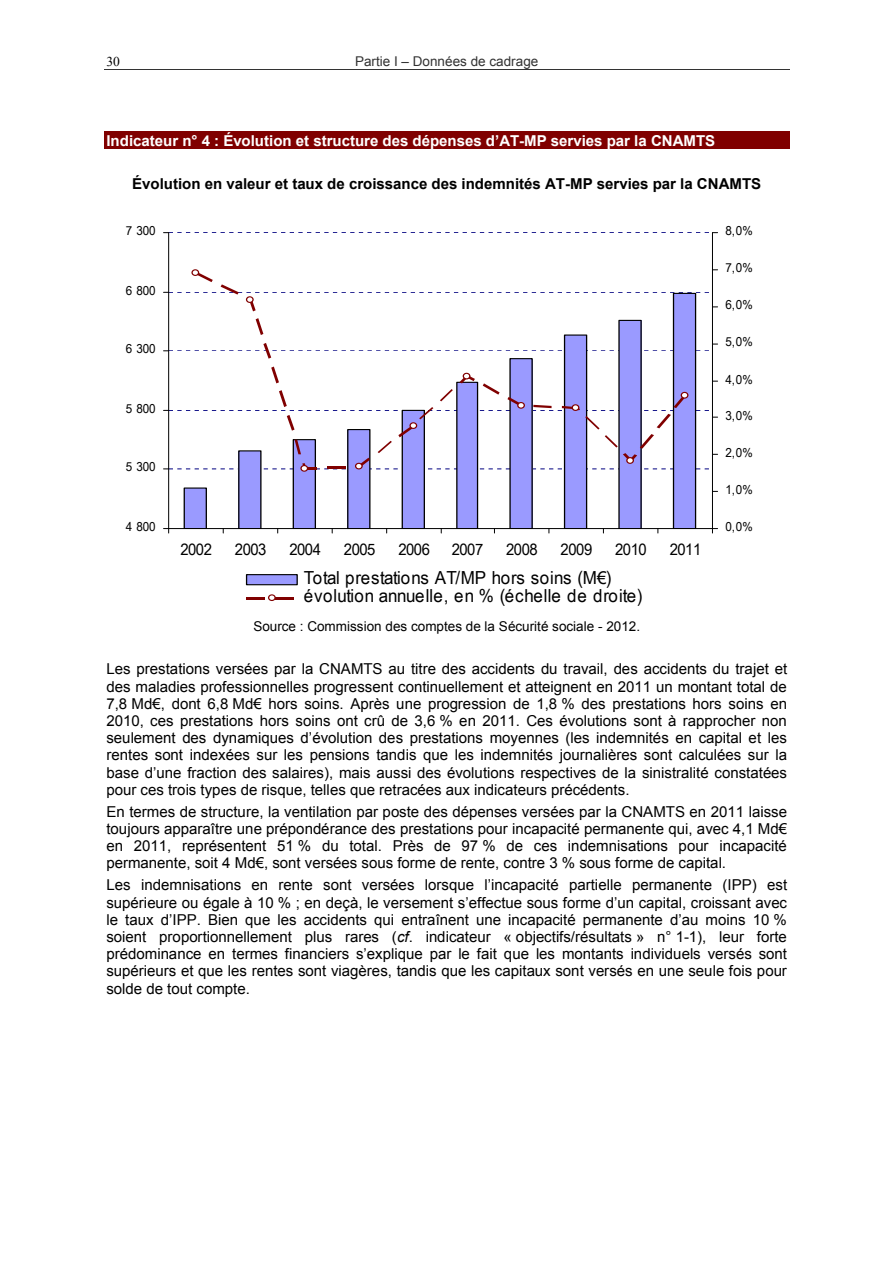
<style>
.page{position:relative;width:893px;height:1263px;background:#fff}
.page>*{position:absolute;margin:0;border:0;box-sizing:border-box;transform-origin:0 0}
.t1{font:18px/18px "Arial Narrow";letter-spacing:.005em;color:#000;scale:1.15 1}
.t2{font:15.75px "Arial Narrow";letter-spacing:-.025em;color:#000;scale:1.15 1}
.t3{font:15px/17.2px "Arial";color:#000;text-align:justify}
.t4{font:700 15px "Arial";color:#000}
.t5{font:700 15px "Arial";color:#fff}
.t6{font:13.5px "Arial";color:#000}
.t7{font:13.5px "Arial";color:#333}
.t8{font:13.5px "Times New Roman";color:#000}
.t9{font:12.3px "Arial Narrow";color:#000;scale:1.15 1}
.s1{font-style:italic}
</style>
<div class="page">
<hr style="left:104px;top:69px;width:685px;height:1px;background:#333">
<div style="left:104px;top:132px;width:685px;height:17px;background:#800000"></div>
<svg style="left:163px;top:232px;width:554px;height:301px"></svg>
<svg style="left:191px;top:269px;width:8px;height:7px"></svg>
<div style="left:246px;top:296px;width:8px;height:7px;background:#fff;border:1px solid #800000;border-radius:50%"></div>
<div style="left:300px;top:465px;width:8px;height:7px;background:#fff;border:1px solid #800000;border-radius:50%"></div>
<svg style="left:355px;top:463px;width:8px;height:7px"></svg>
<svg style="left:409px;top:422px;width:8px;height:7px"></svg>
<svg style="left:462px;top:373px;width:8px;height:7px"></svg>
<div style="left:517px;top:402px;width:8px;height:7px;background:#fff;border:1px solid #800000;border-radius:50%"></div>
<svg style="left:571px;top:404px;width:8px;height:7px"></svg>
<div style="left:626px;top:457px;width:8px;height:7px;background:#fff;border:1px solid #800000;border-radius:50%"></div>
<svg style="left:680px;top:392px;width:8px;height:7px"></svg>
<div style="left:246px;top:574px;width:52px;height:11px;background:#9a9aff;border:1px solid #000"></div>
<svg style="left:246px;top:597px;width:19px;height:2px"></svg>
<svg style="left:276px;top:597px;width:17px;height:2px"></svg>
<div style="left:268px;top:594px;width:8px;height:7px;background:#fff;border:1px solid #800000;border-radius:50%"></div>
<p class="t8" style="left:106px;top:53px;width:15px">30</p>
<p class="t7" style="left:355px;top:53px;width:185px">Partie I – Données de cadrage</p>
<p class="t5" style="left:106px;top:132px;width:610px">Indicateur n° 4 : Évolution et structure des dépenses d’AT-MP servies par la CNAMTS</p>
<p class="t4" style="left:132px;top:175px;width:630px">Évolution en valeur et taux de croissance des indemnités AT-MP servies par la CNAMTS</p>
<p class="t9" style="left:126px;top:224px;width:28px">7 300</p>
<p class="t9" style="left:126px;top:283px;width:28px">6 800</p>
<p class="t9" style="left:126px;top:342px;width:28px">6 300</p>
<p class="t9" style="left:126px;top:401px;width:28px">5 800</p>
<p class="t9" style="left:126px;top:460px;width:28px">5 300</p>
<p class="t9" style="left:126px;top:519px;width:28px">4 800</p>
<p class="t2" style="left:180px;top:541px;width:29px">2002</p>
<p class="t2" style="left:235px;top:541px;width:29px">2003</p>
<p class="t2" style="left:289px;top:541px;width:29px">2004</p>
<p class="t2" style="left:344px;top:541px;width:29px">2005</p>
<p class="t2" style="left:398px;top:541px;width:29px">2006</p>
<p class="t2" style="left:451px;top:541px;width:29px">2007</p>
<p class="t2" style="left:506px;top:541px;width:29px">2008</p>
<p class="t2" style="left:560px;top:541px;width:29px">2009</p>
<p class="t2" style="left:615px;top:541px;width:29px">2010</p>
<p class="t2" style="left:669px;top:541px;width:29px">2011</p>
<p class="t9" style="left:725px;top:224px;width:25px">8,0%</p>
<p class="t9" style="left:725px;top:261px;width:25px">7,0%</p>
<p class="t9" style="left:725px;top:298px;width:25px">6,0%</p>
<p class="t9" style="left:725px;top:335px;width:25px">5,0%</p>
<p class="t9" style="left:725px;top:372px;width:25px">4,0%</p>
<p class="t9" style="left:725px;top:408px;width:25px">3,0%</p>
<p class="t9" style="left:725px;top:445px;width:25px">2,0%</p>
<p class="t9" style="left:725px;top:482px;width:25px">1,0%</p>
<p class="t9" style="left:725px;top:519px;width:25px">0,0%</p>
<p class="t1" style="left:304px;top:569px;width:296px">Total prestations AT/MP hors soins (M€) évolution annuelle, en % (échelle de droite)</p>
<p class="t6" style="left:253px;top:619px;width:388px">Source : Commission des comptes de la Sécurité sociale - 2012.</p>
<p class="t3" style="left:106px;top:660px;width:682px">Les prestations versées par la CNAMTS au titre des accidents du travail, des accidents du trajet et des maladies professionnelles progressent continuellement et atteignent en 2011 un montant total de 7,8 Md€, dont 6,8 Md€ hors soins. Après une progression de 1,8 % des prestations hors soins en 2010, ces prestations hors soins ont crû de 3,6 % en 2011. Ces évolutions sont à rapprocher non seulement des dynamiques d’évolution des prestations moyennes (les indemnités en capital et les rentes sont indexées sur les pensions tandis que les indemnités journalières sont calculées sur la base d’une fraction des salaires), mais aussi des évolutions respectives de la sinistralité constatées pour ces trois types de risque, telles que retracées aux indicateurs précédents.</p>
<p class="t3" style="left:106px;top:803px;width:682px">En termes de structure, la ventilation par poste des dépenses versées par la CNAMTS en 2011 laisse toujours apparaître une prépondérance des prestations pour incapacité permanente qui, avec 4,1 Md€ en 2011, représentent 51 % du total. Près de 97 % de ces indemnisations pour incapacité permanente, soit 4 Md€, sont versées sous forme de rente, contre 3 % sous forme de capital.</p>
<p class="t3" style="left:106px;top:876px;width:682px">Les indemnisations en rente sont versées lorsque l’incapacité partielle permanente (IPP) est supérieure ou égale à 10 % ; en deçà, le versement s’effectue sous forme d’un capital, croissant avec le taux d’IPP. Bien que les accidents qui entraînent une incapacité permanente d’au moins 10 % soient proportionnellement plus rares (<span class="s1">cf</span>. indicateur « objectifs/résultats » n° 1-1), leur forte prédominance en termes financiers s’explique par le fait que les montants individuels versés sont supérieurs et que les rentes sont viagères, tandis que les capitaux sont versés en une seule fois pour solde de tout compte.</p>
</div>
